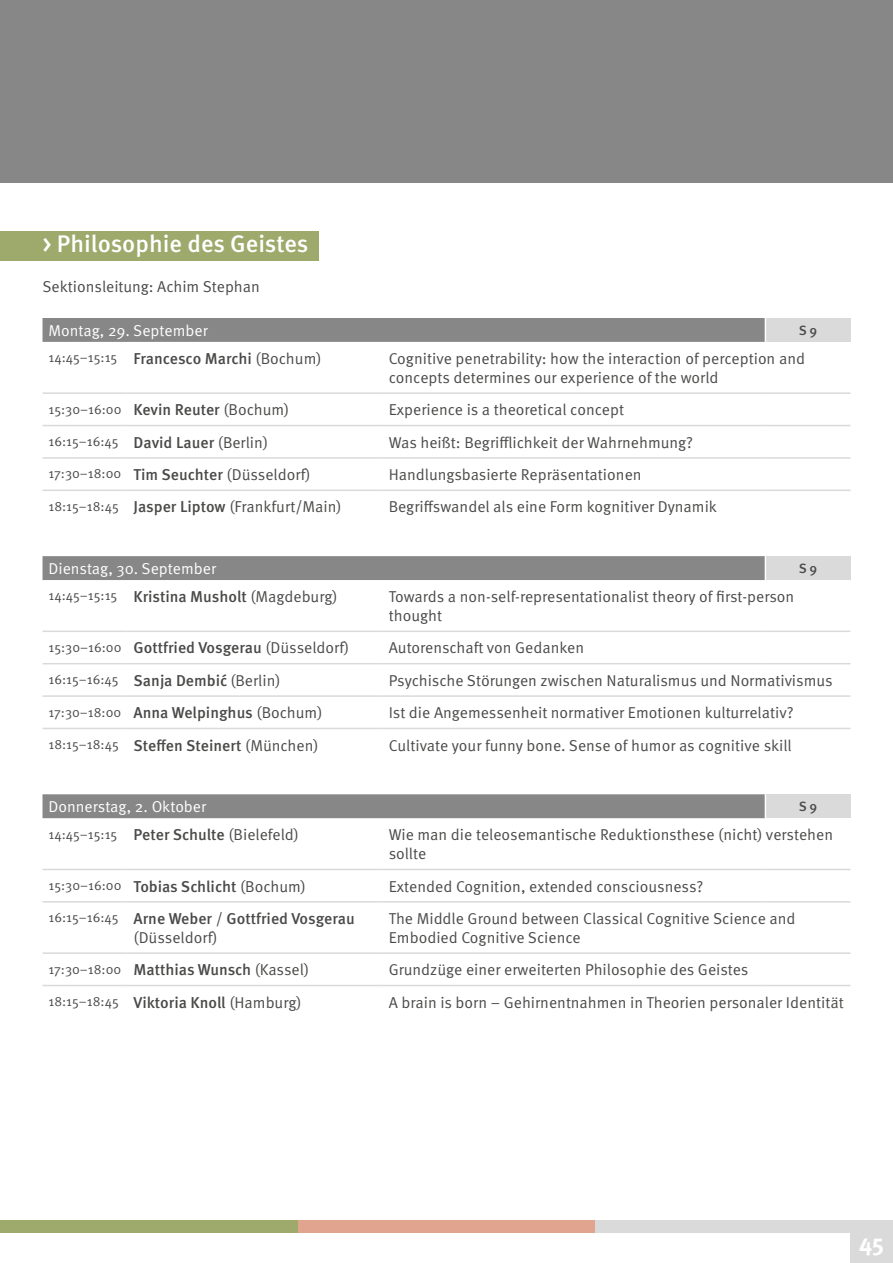
<style>
.page{position:relative;width:893px;height:1263px;background:#fff}
.page>*{position:absolute;margin:0;border:0;box-sizing:border-box;transform-origin:0 0}
.t1{font:500 24px "Meta OT";color:#fff}
.t2{font:700 24px "Meta OT";color:#fff}
.t3{font:15.75px/18.9px "Meta OT";color:#4a4a49}
.t4{font:500 15.75px/18.9px "Meta OT";color:#4a4a49}
.t5{font:15.75px "Meta OT";color:#fff}
.t6{font:13.5px "Meta OT";color:#4a4a49}
.t7{font:500 13.5px "Meta OT";color:#4a4a49}
.s1{font-weight:400;font-size:13.5px}
.s2{font-weight:400}
.s3{font-weight:500;font-size:15.75px}
.s4{font-size:15.75px}
.s5{font-size:13.5px}
.s6{font-weight:500}
</style>
<div class="page">
<div style="left:850px;top:1220px;width:43px;height:43px;background:#dadada"></div>
<div style="left:0;top:0;width:893px;height:183px;background:#878787"></div>
<div style="left:298px;top:1220px;width:297px;height:13px;background:#e1a58f"></div>
<div style="left:595px;top:1220px;width:298px;height:13px;background:#dadada"></div>
<div style="left:0;top:1220px;width:298px;height:13px;background:#9ea96c"></div>
<div style="left:0;top:231px;width:319px;height:29px;background:#9ea96c"></div>
<div style="left:765px;top:318px;width:85px;height:24px;background:#dadada"></div>
<hr style="left:43px;top:392px;width:85px;height:2px;background:#dadada">
<hr style="left:128px;top:392px;width:255px;height:2px;background:#dadada">
<hr style="left:383px;top:392px;width:382px;height:2px;background:#dadada">
<hr style="left:765px;top:392px;width:85px;height:2px;background:#dadada">
<hr style="left:43px;top:425px;width:85px;height:1px;background:#dadada">
<hr style="left:128px;top:425px;width:255px;height:1px;background:#dadada">
<hr style="left:383px;top:425px;width:382px;height:1px;background:#dadada">
<hr style="left:765px;top:425px;width:85px;height:1px;background:#dadada">
<hr style="left:43px;top:457px;width:85px;height:2px;background:#dadada">
<hr style="left:128px;top:457px;width:255px;height:2px;background:#dadada">
<hr style="left:383px;top:457px;width:382px;height:2px;background:#dadada">
<hr style="left:765px;top:457px;width:85px;height:2px;background:#dadada">
<hr style="left:43px;top:490px;width:85px;height:1px;background:#dadada">
<hr style="left:128px;top:490px;width:255px;height:1px;background:#dadada">
<hr style="left:383px;top:490px;width:382px;height:1px;background:#dadada">
<hr style="left:765px;top:490px;width:85px;height:1px;background:#dadada">
<div style="left:43px;top:318px;width:723px;height:24px;background:#878787"></div>
<div style="left:765px;top:556px;width:85px;height:24px;background:#dadada"></div>
<hr style="left:43px;top:630px;width:85px;height:2px;background:#dadada">
<hr style="left:128px;top:630px;width:255px;height:2px;background:#dadada">
<hr style="left:383px;top:630px;width:382px;height:2px;background:#dadada">
<hr style="left:765px;top:630px;width:85px;height:2px;background:#dadada">
<hr style="left:43px;top:663px;width:85px;height:1px;background:#dadada">
<hr style="left:128px;top:663px;width:255px;height:1px;background:#dadada">
<hr style="left:383px;top:663px;width:382px;height:1px;background:#dadada">
<hr style="left:765px;top:663px;width:85px;height:1px;background:#dadada">
<hr style="left:43px;top:695px;width:85px;height:2px;background:#dadada">
<hr style="left:128px;top:695px;width:255px;height:2px;background:#dadada">
<hr style="left:383px;top:695px;width:382px;height:2px;background:#dadada">
<hr style="left:765px;top:695px;width:85px;height:2px;background:#dadada">
<hr style="left:43px;top:728px;width:85px;height:1px;background:#dadada">
<hr style="left:128px;top:728px;width:255px;height:1px;background:#dadada">
<hr style="left:383px;top:728px;width:382px;height:1px;background:#dadada">
<hr style="left:765px;top:728px;width:85px;height:1px;background:#dadada">
<div style="left:43px;top:556px;width:723px;height:24px;background:#878787"></div>
<div style="left:765px;top:794px;width:85px;height:24px;background:#dadada"></div>
<hr style="left:43px;top:869px;width:85px;height:1px;background:#dadada">
<hr style="left:128px;top:869px;width:255px;height:1px;background:#dadada">
<hr style="left:383px;top:869px;width:382px;height:1px;background:#dadada">
<hr style="left:765px;top:869px;width:85px;height:1px;background:#dadada">
<hr style="left:43px;top:901px;width:85px;height:1px;background:#dadada">
<hr style="left:128px;top:901px;width:255px;height:1px;background:#dadada">
<hr style="left:383px;top:901px;width:382px;height:1px;background:#dadada">
<hr style="left:765px;top:901px;width:85px;height:1px;background:#dadada">
<hr style="left:43px;top:952px;width:85px;height:2px;background:#dadada">
<hr style="left:128px;top:952px;width:255px;height:2px;background:#dadada">
<hr style="left:383px;top:952px;width:382px;height:2px;background:#dadada">
<hr style="left:765px;top:952px;width:85px;height:2px;background:#dadada">
<hr style="left:43px;top:985px;width:85px;height:1px;background:#dadada">
<hr style="left:128px;top:985px;width:255px;height:1px;background:#dadada">
<hr style="left:383px;top:985px;width:382px;height:1px;background:#dadada">
<hr style="left:765px;top:985px;width:85px;height:1px;background:#dadada">
<div style="left:43px;top:794px;width:723px;height:24px;background:#878787"></div>
<h1 class="t1" style="left:43px;top:229px;width:267px">&gt; Philosophie des Geistes</h1>
<p class="t3" style="left:43px;top:277px;width:219px">Sektionsleitung: Achim Stephan</p>
<p class="t5" style="left:49px;top:321px;width:161px">Montag, 29. September</p>
<p class="t7" style="left:799px;top:322px;width:20px">S 9</p>
<p class="t4" style="left:49px;top:349px;width:275px"><span class="s1">14:45–15:15</span> Francesco Marchi <span class="s2">(Bochum)</span></p>
<p class="t3" style="left:389px;top:349px;width:418px">Cognitive penetrability: how the interaction of perception and concepts determines our experience of the world</p>
<p class="t6" style="left:49px;top:401px;width:242px">15:30–16:00 <span class="s3">Kevin Reuter</span> <span class="s4">(Bochum)</span></p>
<p class="t3" style="left:389px;top:401px;width:237px">Experience is a theoretical concept</p>
<p class="t6" style="left:49px;top:433px;width:221px">16:15–16:45 <span class="s3">David Lauer</span> <span class="s4">(Berlin)</span></p>
<p class="t3" style="left:389px;top:433px;width:306px">Was heißt: Begrifflichkeit der Wahrnehmung?</p>
<p class="t3" style="left:49px;top:465px;width:264px"><span class="s5">17:30–18:00</span> <span class="s6">Tim Seuchter</span> (Düsseldorf)</p>
<p class="t3" style="left:389px;top:465px;width:254px">Handlungsbasierte Repräsentationen</p>
<p class="t3" style="left:49px;top:498px;width:295px"><span class="s5">18:15–18:45</span> <span class="s6">Jasper Liptow</span> (Frankfurt/Main)</p>
<p class="t3" style="left:389px;top:498px;width:330px">Begriffswandel als eine Form kognitiver Dynamik</p>
<p class="t5" style="left:49px;top:559px;width:169px">Dienstag, 30. September</p>
<p class="t7" style="left:799px;top:560px;width:20px">S 9</p>
<p class="t4" style="left:49px;top:587px;width:291px"><span class="s1">14:45–15:15</span> Kristina Musholt <span class="s2">(Magdeburg)</span></p>
<p class="t3" style="left:389px;top:587px;width:407px">Towards a non-self-representationalist theory of first-person thought</p>
<p class="t4" style="left:49px;top:639px;width:302px"><span class="s1">15:30–16:00</span> Gottfried Vosgerau <span class="s2">(Düsseldorf)</span></p>
<p class="t3" style="left:389px;top:639px;width:197px">Autorenschaft von Gedanken</p>
<p class="t4" style="left:49px;top:671px;width:234px"><span class="s1">16:15–16:45</span> Sanja Dembic´ <span class="s2">(Berlin)</span></p>
<p class="t3" style="left:389px;top:671px;width:445px">Psychische Störungen zwischen Naturalismus und Normativismus</p>
<p class="t4" style="left:49px;top:703px;width:275px"><span class="s1">17:30–18:00</span> Anna Welpinghus <span class="s2">(Bochum)</span></p>
<p class="t3" style="left:389px;top:703px;width:406px">Ist die Angemessenheit normativer Emotionen kulturrelativ?</p>
<p class="t4" style="left:49px;top:736px;width:272px"><span class="s1">18:15–18:45</span> Steffen Steinert <span class="s2">(München)</span></p>
<p class="t3" style="left:389px;top:736px;width:404px">Cultivate your funny bone. Sense of humor as cognitive skill</p>
<p class="t5" style="left:49px;top:797px;width:159px">Donnerstag, 2. Oktober</p>
<p class="t7" style="left:799px;top:798px;width:20px">S 9</p>
<p class="t4" style="left:49px;top:826px;width:252px"><span class="s1">14:45–15:15</span> Peter Schulte <span class="s2">(Bielefeld)</span></p>
<p class="t3" style="left:389px;top:826px;width:446px">Wie man die teleosemantische Reduktionsthese (nicht) verstehen sollte</p>
<p class="t4" style="left:49px;top:877px;width:259px"><span class="s1">15:30–16:00</span> Tobias Schlicht <span class="s2">(Bochum)</span></p>
<p class="t3" style="left:389px;top:877px;width:316px">Extended Cognition, extended consciousness?</p>
<p class="t4" style="left:134px;top:909px;width:223px;text-indent:-85px"><span class="s1">16:15–16:45</span> Arne Weber <span class="s2">/</span> Gottfried Vosgerau <span class="s2">(Düsseldorf)</span></p>
<p class="t3" style="left:389px;top:909px;width:408px">The Middle Ground between Classical Cognitive Science and<br>Embodied Cognitive Science</p>
<p class="t4" style="left:49px;top:960px;width:262px"><span class="s1">17:30–18:00</span> Matthias Wunsch <span class="s2">(Kassel)</span></p>
<p class="t3" style="left:389px;top:960px;width:361px">Grundzüge einer erweiterten Philosophie des Geistes</p>
<p class="t4" style="left:49px;top:993px;width:255px"><span class="s1">18:15–18:45</span> Viktoria Knoll <span class="s2">(Hamburg)</span></p>
<p class="t3" style="left:389px;top:993px;width:457px">A brain is born – Gehirnentnahmen in Theorien personaler Identität</p>
<h1 class="t2" style="left:859px;top:1227px;width:27px">45</h1>
</div>
